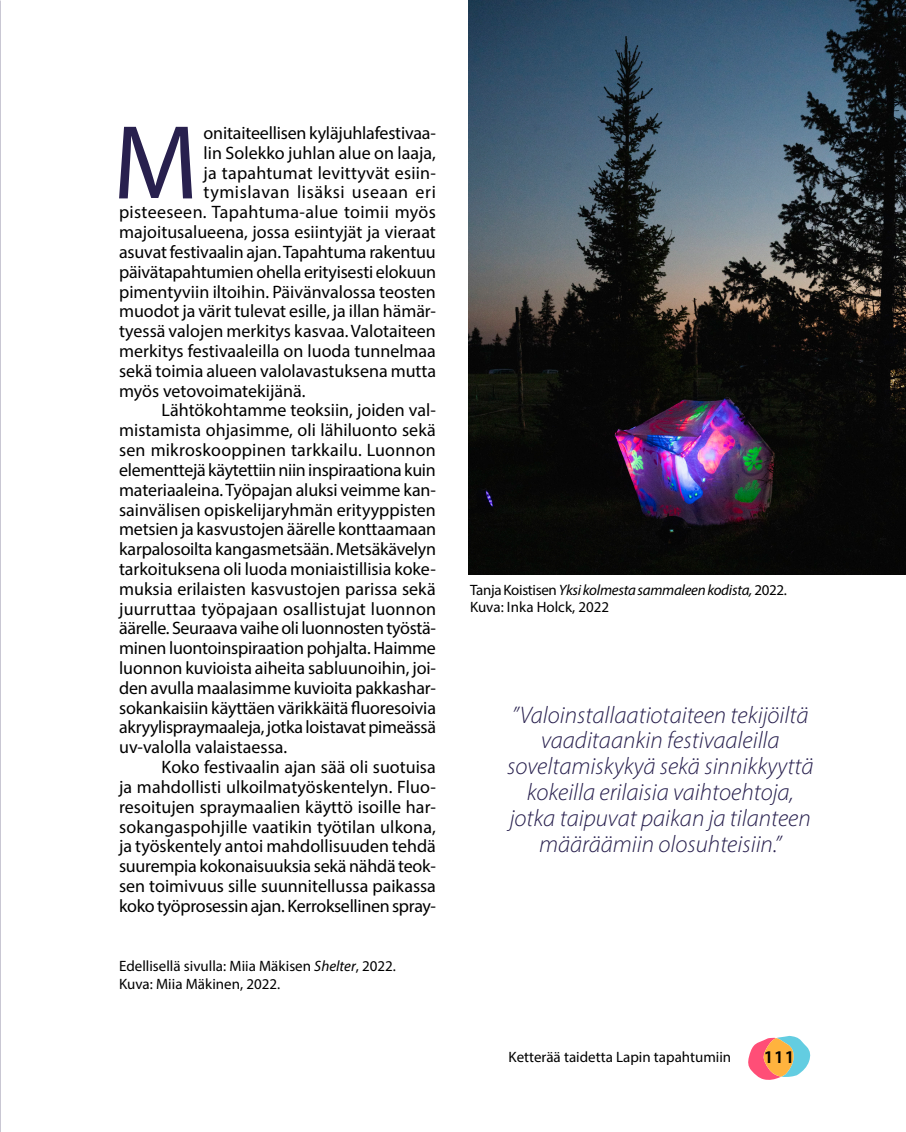
<style>
.page{position:relative;width:906px;height:1132px;background:#fff}
.page>*{position:absolute;margin:0;border:0;box-sizing:border-box;transform-origin:0 0}
.leipis_-_eka_kappale{font:106.2px "Myriad Variable Concept Roman 2";color:#28204e}
.nosto{font:24px/26px "Myriad Variable Concept Italic 3";color:#28204e;text-align:center}
.leipis{font:18px/19.8px "Myriad Variable Concept Roman 2";letter-spacing:-.02em;color:#000;text-align:justify}
.leipis_-_eka_kappale-2{font:18px "Myriad Variable Concept Roman 2";color:#000}
.leipis_-_eka_kappale-3{font:18px "Myriad Variable Concept Roman 2";letter-spacing:.02em;color:#000}
.leipis_-_eka_kappale-4{font:18px "Myriad Variable Concept Roman 2";letter-spacing:.03em;color:#000}
.t1{font:18px "Myriad Variable Concept";color:#000}
.kuvateksti{font:15px/17.2px "Myriad Variable Concept Roman 2";color:#000}
.t2{font:15px "Myriad Variable Concept Roman 4";color:#000}
.s1{font-family:"Myriad Variable Concept Italic 2"}
</style>
<div class="page">
<svg style="left:748px;top:1035px;width:63px;height:45px"></svg>
<img style="left:468px;top:0;width:438px;height:574px">
<p class="leipis_-_eka_kappale" style="left:113px;top:100px;width:87px">M</p>
<p class="leipis_-_eka_kappale-2" style="left:204px;top:122px;width:234px">onitaiteellisen kyläjuhlafestivaa-</p>
<p class="leipis_-_eka_kappale-2" style="left:204px;top:142px;width:234px">lin Solekko juhlan alue on laaja,</p>
<p class="leipis_-_eka_kappale-2" style="left:204px;top:162px;width:234px">ja tapahtumat levittyvät esiin-</p>
<p class="leipis_-_eka_kappale-4" style="left:204px;top:182px;width:234px">tymislavan lisäksi useaan eri</p>
<p class="leipis_-_eka_kappale-3" style="left:119px;top:201px;width:318px">pisteeseen. Tapahtuma-alue toimii myös</p>
<p class="leipis_-_eka_kappale-2" style="left:119px;top:221px;width:318px">majoitusalueena, jossa esiintyjät ja vieraat</p>
<p class="leipis_-_eka_kappale-2" style="left:119px;top:241px;width:318px">asuvat festivaalin ajan. Tapahtuma rakentuu</p>
<p class="leipis_-_eka_kappale-2" style="left:119px;top:261px;width:318px">päivätapahtumien ohella erityisesti elokuun</p>
<p class="leipis_-_eka_kappale-2" style="left:119px;top:281px;width:318px">pimentyviin iltoihin. Päivänvalossa teosten</p>
<p class="leipis_-_eka_kappale-2" style="left:119px;top:300px;width:318px">muodot ja värit tulevat esille, ja illan hämär-</p>
<p class="leipis_-_eka_kappale-2" style="left:119px;top:320px;width:318px">tyessä valojen merkitys kasvaa. Valotaiteen</p>
<p class="leipis_-_eka_kappale-2" style="left:119px;top:340px;width:318px">merkitys festivaaleilla on luoda tunnelmaa</p>
<p class="leipis_-_eka_kappale-2" style="left:119px;top:360px;width:318px">sekä toimia alueen valolavastuksena mutta</p>
<p class="leipis_-_eka_kappale-2" style="left:119px;top:380px;width:188px">myös vetovoimatekijänä.</p>
<p class="leipis" style="left:119px;top:400px;width:318px;text-indent:43px">Lähtökohtamme teoksiin, joiden val&shy;mistamista ohjasimme, oli lähiluonto sekä sen mikroskooppinen tarkkailu. Luonnon elementtejä käytettiin niin inspiraationa kuin materiaaleina. Työpajan aluksi veimme kan&shy;sainvälisen opiskelijaryhmän erityyppisten metsien ja kasvustojen äärelle konttaamaan karpalosoilta kangasmetsään. Metsäkävelyn tarkoituksena oli luoda moniaistillisia koke&shy;muksia erilaisten kasvustojen parissa sekä juurruttaa työpajaan osallistujat luonnon äärelle. Seuraava vaihe oli luonnosten työstä&shy;minen luontoinspiraation pohjalta. Haimme luonnon kuvioista aiheita sabluunoihin, joi&shy;den avulla maalasimme kuvioita pakkashar&shy;sokankaisiin käyttäen värikkäitä fluoresoivia akryylispraymaaleja, jotka loistavat pimeässä uv-valolla valaistaessa.</p>
<p class="leipis" style="left:119px;top:757px;width:318px;text-indent:43px">Koko festivaalin ajan sää oli suotuisa ja mahdollisti ulkoilmatyöskentelyn. Fluo&shy;resoitujen spraymaalien käyttö isoille har&shy;sokangaspohjille vaatikin työtilan ulkona, ja työskentely antoi mahdollisuuden tehdä suurempia kokonaisuuksia sekä nähdä teok&shy;sen toimivuus sille suunnitellussa paikassa koko työprosessin ajan. Kerroksellinen spray-</p>
<p class="kuvateksti" style="left:119px;top:957px;width:278px">Edellisellä sivulla: Miia Mäkisen <span class="s1">Shelter</span>, 2022.<br>Kuva: Miia Mäkinen, 2022.</p>
<p class="kuvateksti" style="left:470px;top:581px;width:318px">Tanja Koistisen <span class="s1">Yksi kolmesta sammaleen kodista,</span> 2022.<br>Kuva: Inka Holck, 2022</p>
<p class="nosto" style="left:507px;top:701px;width:308px">”Valoinstallaatiotaiteen tekijöiltä vaaditaankin festivaaleilla soveltamiskykyä sekä sinnikkyyttä kokeilla erilaisia vaihtoehtoja, jotka taipuvat paikan ja tilanteen määräämiin olosuhteisiin.”</p>
<p class="t2" style="left:508px;top:1047px;width:224px">Ketterää taidetta Lapin tapahtumiin</p>
<p class="t1" style="left:763px;top:1046px;width:33px">111</p>
</div>
